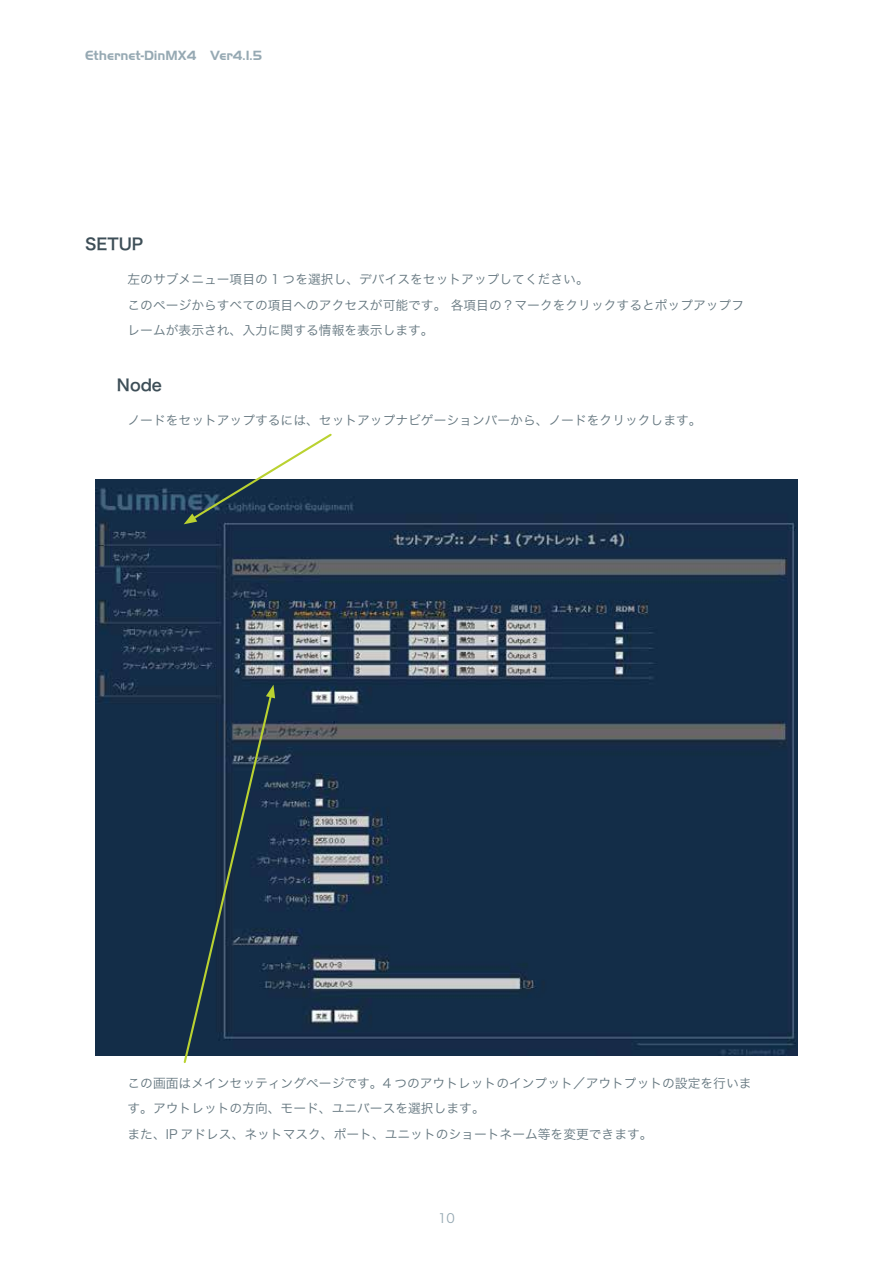
<style>
.page{position:relative;width:893px;height:1263px;background:#fff}
.page>*{position:absolute;margin:0;border:0;box-sizing:border-box;transform-origin:0 0}
.t1{font:15.9px "Hira Kaku Pro W6";color:#3d4e57}
.t2{font:700 13.8px "Handel Got D";color:#96a9b3}
.t3{font:12.75px/25.5px "Hira Kaku Pro W3";color:#63757e}
.t4{font:12.75px "Hira Kaku Pro W3";color:#96a9b3}
</style>
<div class="page">
<img style="left:96px;top:479px;width:701px;height:576px">
<svg style="left:184px;top:433px;width:150px;height:91px"></svg>
<svg style="left:182px;top:685px;width:93px;height:378px;background:#20374c"></svg>
<p class="t2" style="left:85px;top:48px;width:179px">Ethernet-DinMX4 Ver4.1.5</p>
<p class="t1" style="left:85px;top:230px;width:60px">SETUP</p>
<p class="t3" style="left:128px;top:266px;width:618px">左のサブメニュー項目の 1 つを選択し、デバイスをセットアップしてください。<br>このページからすべての項目へのアクセスが可能です。 各項目の？マークをクリックするとポップアップフレームが表示され、入力に関する情報を表示します。</p>
<p class="t1" style="left:117px;top:370px;width:47px">Node</p>
<p class="t3" style="left:128px;top:407px;width:576px">ノードをセットアップするには、セットアップナビゲーションバーから、ノードをクリックします。</p>
<p class="t3" style="left:128px;top:1069px;width:625px">この画面はメインセッティングページです。4 つのアウトレットのインプット／アウトプットの設定を行います。アウトレットの方向、モード、ユニバースを選択します。<br>また、IP アドレス、ネットマスク、ポート、ユニットのショートネーム等を変更できます。</p>
<p class="t4" style="left:438px;top:1207px;width:18px">10</p>
</div>
